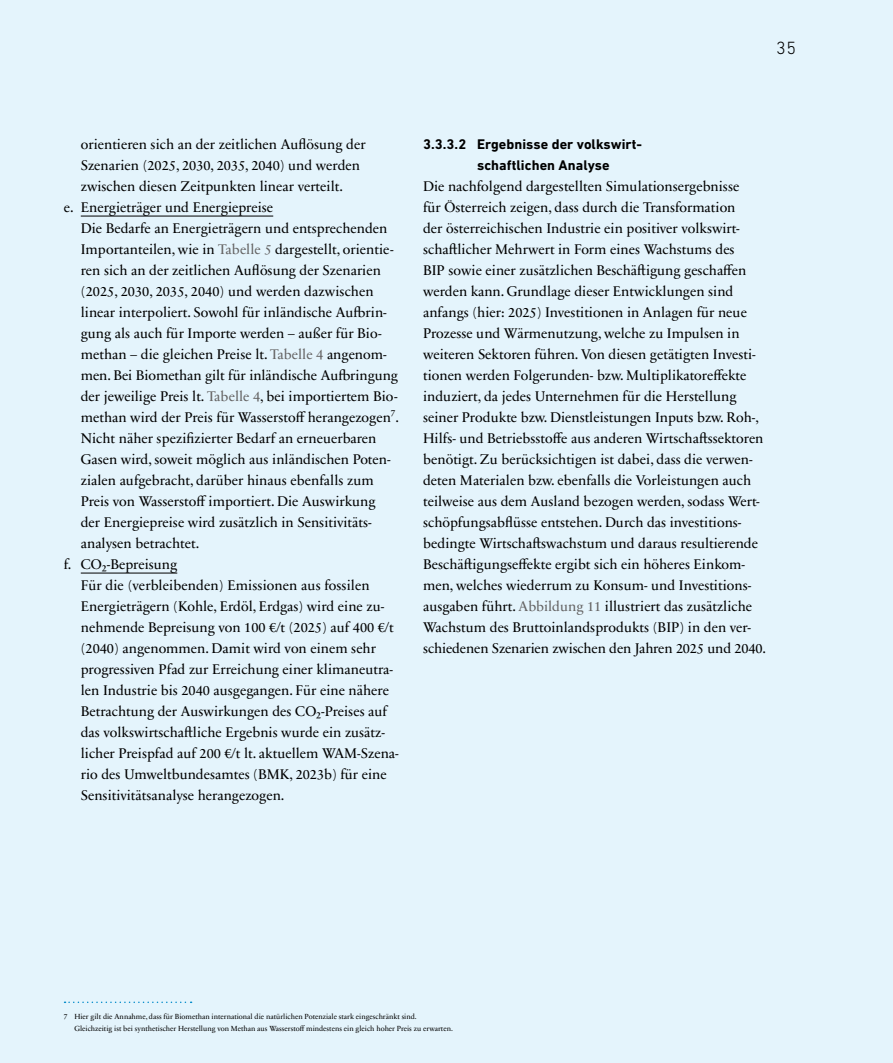
<style>
.page{position:relative;width:893px;height:1063px;background:#e4f4fc}
.page>*{position:absolute;margin:0;border:0;box-sizing:border-box;transform-origin:0 0}
.t1{font:300 18px "DIN Next LT Pro";color:#000}
.t2{font:14.25px/21px "Sabon Next LT Pro";color:#000}
.t3{font:700 14.25px/21px "DIN Next LT Pro";letter-spacing:.005em;color:#000}
.t4{font:7.5px/12px "Sabon Next LT Pro";color:#000}
.s1{color:#646363}
</style>
<div class="page">
<hr style="left:81px;top:216px;width:192px;height:1px;background:#000">
<hr style="left:81px;top:573px;width:96px;height:1px;background:#000">
<svg style="left:65px;top:1002px;width:127px;height:1px"></svg>
<p class="t1" style="left:776px;top:37px;width:22px">35</p>
<p class="t2" style="left:81px;top:133px;width:286px">orientieren sich an der zeitlichen Auflösung der</p>
<p class="t2" style="left:81px;top:154px;width:281px">Szenarien (2025, 2030, 2035, 2040) und werden</p>
<p class="t2" style="left:81px;top:175px;width:264px">zwischen diesen Zeitpunkten linear verteilt.</p>
<p class="t2" style="left:64px;top:196px;width:211px">e. Energieträger und Energiepreise</p>
<p class="t2" style="left:81px;top:217px;width:308px">Die Bedarfe an Energieträgern und entsprechenden</p>
<p class="t2" style="left:81px;top:238px;width:314px">Importanteilen, wie in <span class="s1">Tabelle 5</span> dargestellt, orientie-</p>
<p class="t2" style="left:81px;top:259px;width:302px">ren sich an der zeitlichen Auflösung der Szenarien</p>
<p class="t2" style="left:81px;top:280px;width:294px">(2025, 2030, 2035, 2040) und werden dazwischen</p>
<p class="t2" style="left:81px;top:301px;width:307px">linear interpoliert. Sowohl für inländische Aufbrin-</p>
<p class="t2" style="left:81px;top:322px;width:302px">gung als auch für Importe werden – außer für Bio-</p>
<p class="t2" style="left:81px;top:343px;width:307px">methan – die gleichen Preise lt. <span class="s1">Tabelle 4</span> angenom-</p>
<p class="t2" style="left:81px;top:364px;width:319px">men. Bei Biomethan gilt für inländische Aufbringung</p>
<p class="t2" style="left:81px;top:385px;width:318px">der jeweilige Preis lt. <span class="s1">Tabelle 4</span>, bei importiertem Bio-</p>
<p class="t2" style="left:81px;top:406px;width:320px">methan wird der Preis für Wasserstoff herangezogen<sup>7</sup>.</p>
<p class="t2" style="left:81px;top:427px;width:297px">Nicht näher spezifizierter Bedarf an erneuerbaren</p>
<p class="t2" style="left:81px;top:448px;width:311px">Gasen wird, soweit möglich aus inländischen Poten-</p>
<p class="t2" style="left:81px;top:469px;width:294px">zialen aufgebracht, darüber hinaus ebenfalls zum</p>
<p class="t2" style="left:81px;top:490px;width:296px">Preis von Wasserstoff importiert. Die Auswirkung</p>
<p class="t2" style="left:81px;top:511px;width:292px">der Energiepreise wird zusätzlich in Sensitivitäts-</p>
<p class="t2" style="left:81px;top:532px;width:120px">analysen betrachtet.</p>
<p class="t2" style="left:64px;top:553px;width:115px">f. CO₂-Bepreisung</p>
<p class="t2" style="left:81px;top:574px;width:290px">Für die (verbleibenden) Emissionen aus fossilen</p>
<p class="t2" style="left:81px;top:595px;width:305px">Energieträgern (Kohle, Erdöl, Erdgas) wird eine zu-</p>
<p class="t2" style="left:81px;top:616px;width:315px">nehmende Bepreisung von 100 €/t (2025) auf 400 €/t</p>
<p class="t2" style="left:81px;top:637px;width:297px">(2040) angenommen. Damit wird von einem sehr</p>
<p class="t2" style="left:81px;top:658px;width:314px">progressiven Pfad zur Erreichung einer klimaneutra-</p>
<p class="t2" style="left:81px;top:679px;width:310px">len Industrie bis 2040 ausgegangen. Für eine nähere</p>
<p class="t2" style="left:81px;top:700px;width:308px">Betrachtung der Auswirkungen des CO₂-Preises auf</p>
<p class="t2" style="left:81px;top:721px;width:306px">das volkswirtschaftliche Ergebnis wurde ein zusätz-</p>
<p class="t2" style="left:81px;top:742px;width:320px">licher Preispfad auf 200 €/t lt. aktuellem WAM-Szena-</p>
<p class="t2" style="left:81px;top:763px;width:307px">rio des Umweltbundesamtes (BMK, 2023b) für eine</p>
<p class="t2" style="left:81px;top:784px;width:205px">Sensitivitätsanalyse herangezogen.</p>
<p class="t3" style="left:477px;top:133px;width:166px;text-indent:-54px">3.3.3.2 Ergebnisse der volkswirt&shy;schaftlichen Analyse</p>
<p class="t2" style="left:423px;top:175px;width:344px">Die nachfolgend dargestellten Simulationsergebnisse<br>für Österreich zeigen, dass durch die Transformation<br>der österreichischen Industrie ein positiver volkswirt&shy;schaftlicher Mehrwert in Form eines Wachstums des<br>BIP sowie einer zusätzlichen Beschäftigung geschaffen werden kann. Grundlage dieser Entwicklungen sind anfangs (hier: 2025) Investitionen in Anlagen für neue Prozesse und Wärmenutzung, welche zu Impulsen in weiteren Sektoren führen. Von diesen getätigten Investi&shy;tionen werden Folgerunden- bzw. Multiplikatoreffekte induziert, da jedes Unternehmen für die Herstellung seiner Produkte bzw. Dienstleistungen Inputs bzw. Roh-, Hilfs- und Betriebsstoffe aus anderen Wirtschaftssektoren benötigt. Zu berücksichtigen ist dabei, dass die verwen&shy;deten Materialen bzw. ebenfalls die Vorleistungen auch teilweise aus dem Ausland bezogen werden, sodass Wert&shy;schöpfungsabflüsse entstehen. Durch das investitions&shy;bedingte Wirtschaftswachstum und daraus resultierende Beschäftigungseffekte ergibt sich ein höheres Einkom&shy;men, welches wiederrum zu Konsum- und Investitions&shy;ausgaben führt. <span class="s1">Abbildung 11</span> illustriert das zusätzliche Wachstum des Bruttoinlandsprodukts (BIP) in den ver&shy;schiedenen Szenarien zwischen den Jahren 2025 und 2040.</p>
<p class="t4" style="left:74px;top:1010px;width:380px;text-indent:-11px">7 Hier gilt die Annahme, dass für Biomethan international die natürlichen Potenziale stark eingeschränkt sind.<br>Gleichzeitig ist bei synthetischer Herstellung von Methan aus Wasserstoff mindestens ein gleich hoher Preis zu erwarten.</p>
</div>
